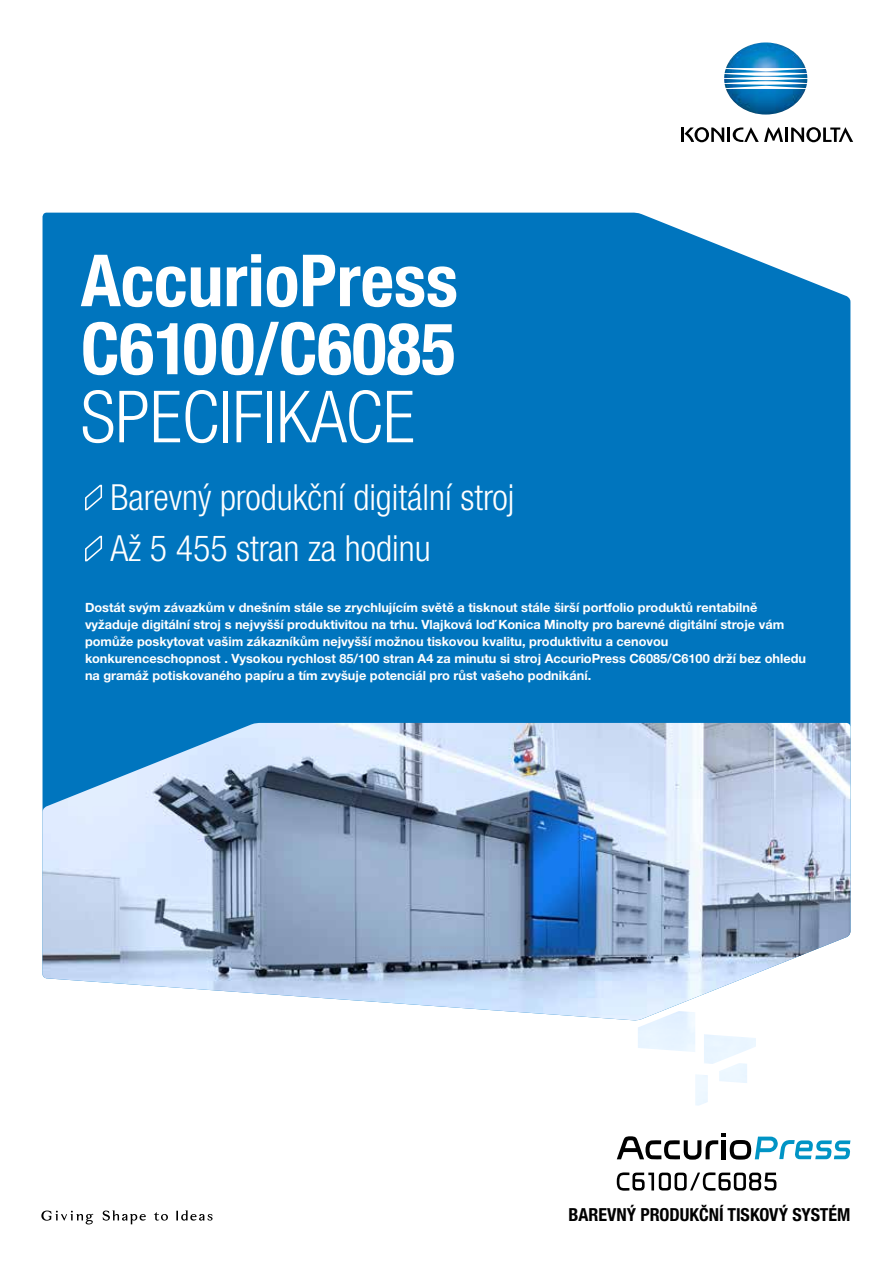
<style>
.page{position:relative;width:893px;height:1263px;background:#fff}
.page>*{position:absolute;margin:0;border:0;box-sizing:border-box;transform-origin:0 0}
.t1{font:700 condensed 72px/68.1px "Helvetica Neue LTW1 G";color:#fff}
.t2{font:300 condensed 72px "Helvetica Neue LTW1 G";color:#fff}
.t3{font:300 condensed 36px/51px "Helvetica Neue LTW1 G";color:#fff}
.t4{font:700 condensed 18px "Helvetica Neue LTW1 G";color:#000}
.t5{font:700 12.75px/17px "Helvetica Neue LTW1 G";color:#fff}
</style>
<div class="page">
<div style="left:43px;top:213px;width:807px;height:510px;background:#0075be"></div>
<img style="left:724px;top:42px;width:83px;height:73px">
<hr style="left:785px;top:128px;width:3px;height:14px;background:#000">
<svg style="left:791px;top:127px;width:62px;height:15px"></svg>
<svg style="left:681px;top:127px;width:102px;height:15px"></svg>
<svg style="left:103px;top:1210px;width:43px;height:14px"></svg>
<svg style="left:176px;top:1210px;width:37px;height:10px"></svg>
<svg style="left:41px;top:1210px;width:52px;height:14px"></svg>
<svg style="left:154px;top:1212px;width:14px;height:9px"></svg>
<svg style="left:84px;top:484px;width:19px;height:28px"></svg>
<svg style="left:84px;top:535px;width:19px;height:28px"></svg>
<svg style="left:617px;top:1133px;width:233px;height:26px"></svg>
<svg style="left:617px;top:1172px;width:159px;height:19px"></svg>
<img style="left:43px;top:723px;width:807px;height:297px">
<img style="left:638px;top:1011px;width:57px;height:41px">
<h1 class="t1" style="left:81px;top:247px;width:379px">AccurioPress<br>C6100/C6085</h1>
<h1 class="t2" style="left:81px;top:375px;width:336px">SPECIFIKACE</h1>
<h2 class="t3" style="left:111px;top:472px;width:406px">Barevný produkční digitální stroj<br>Až 5 455 stran za hodinu</h2>
<p class="t5" style="left:85px;top:599px;width:722px">Dostát svým závazkům v dnešním stále se zrychlujícím světě a tisknout stále širší portfolio produktů rentabilně vyžaduje digitální stroj s nejvyšší produktivitou na trhu. Vlajková loď Konica Minolty pro barevné digitální stroje vám pomůže poskytovat vašim zákazníkům nejvyšší možnou tiskovou kvalitu, produktivitu a cenovou konkurenceschopnost . Vysokou rychlost 85/100 stran A4 za minutu si stroj AccurioPress C6085/C6100 drží bez ohledu na gramáž potiskovaného papíru a tím zvyšuje potenciál pro růst vašeho podnikání.</p>
<h3 class="t4" style="left:568px;top:1203px;width:284px">BAREVNÝ PRODUKČNÍ TISKOVÝ SYSTÉM</h3>
</div>
